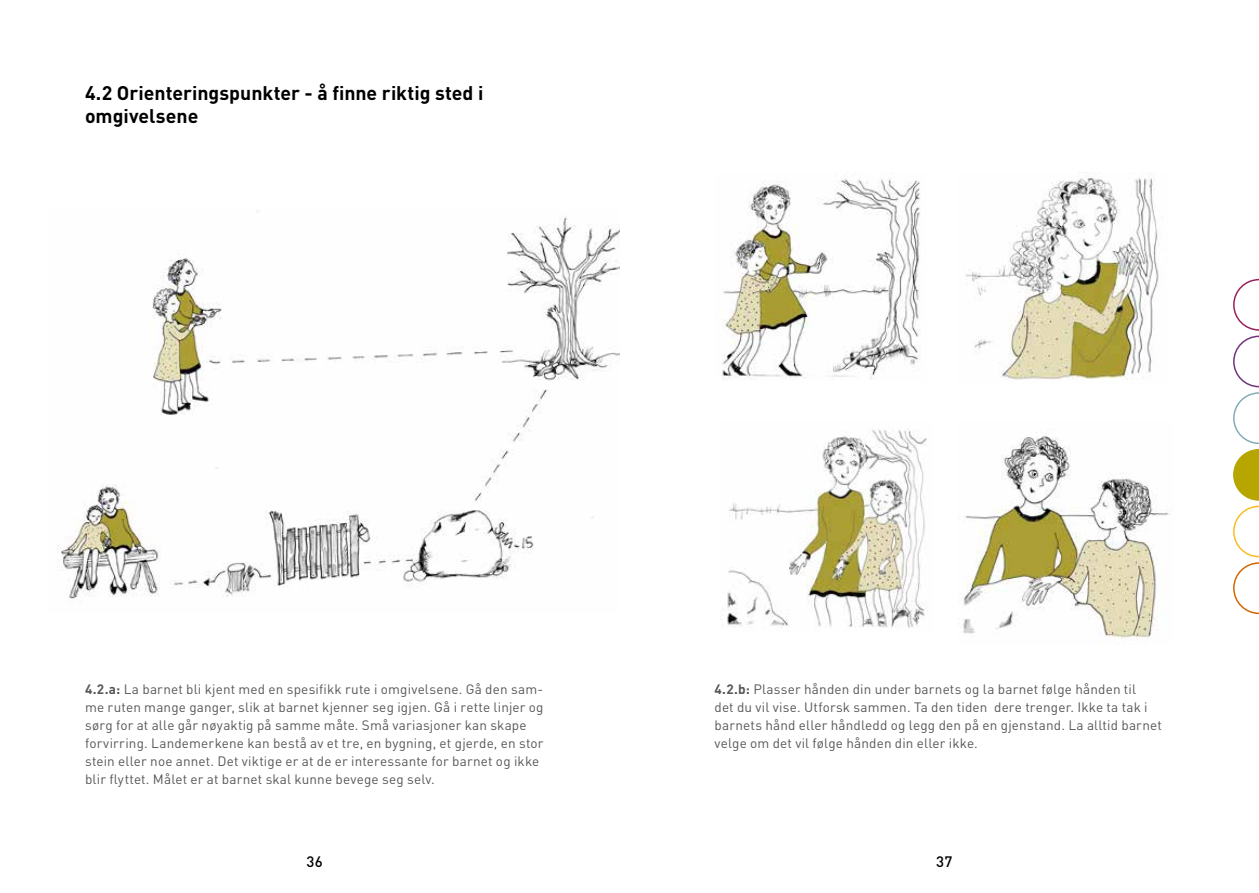
<style>
.page{position:relative;width:1259px;height:893px;background:#fff}
.page>*{position:absolute;margin:0;border:0;box-sizing:border-box;transform-origin:0 0}
.t1{font:700 19.5px/23.4px "DINOT";color:#000}
.t2{font:500 15px "DINOT";color:#000}
.t3{font:13.5px/18px "DINOT";letter-spacing:.01em;color:#575756}
.s1{font-weight:700}
</style>
<div class="page">
<img style="left:56px;top:217px;width:563px;height:382px">
<img style="left:722px;top:179px;width:199px;height:201px">
<img style="left:965px;top:172px;width:194px;height:208px">
<img style="left:721px;top:429px;width:206px;height:199px">
<img style="left:958px;top:432px;width:211px;height:207px">
<svg style="left:1233px;top:279px;width:26px;height:335px"></svg>
<h1 class="t1" style="left:85px;top:79px;width:400px">4.2 Orienteringspunkter - å finne riktig sted i omgivelsene</h1>
<p class="t3" style="left:85px;top:679px;width:460px"><span class="s1">4.2.a:</span> La barnet bli kjent med en spesifikk rute i omgivelsene. Gå den sam&shy;me ruten mange ganger, slik at barnet kjenner seg igjen. Gå i rette linjer og sørg for at alle går nøyaktig på samme måte. Små variasjoner kan skape forvirring. Landemerkene kan bestå av et tre, en bygning, et gjerde, en stor stein eller noe annet. Det viktige er at de er interessante for barnet og ikke blir flyttet. Målet er at barnet skal kunne bevege seg selv.</p>
<p class="t3" style="left:714px;top:679px;width:449px"><span class="s1">4.2.b:</span> Plasser hånden din under barnets og la barnet følge hånden til<br>det du vil vise. Utforsk sammen. Ta den tiden dere trenger. Ikke ta tak i barnets hånd eller håndledd og legg den på en gjenstand. La alltid barnet velge om det vil følge hånden din eller ikke.</p>
<p class="t2" style="left:306px;top:850px;width:18px">36</p>
<p class="t2" style="left:936px;top:850px;width:18px">37</p>
</div>
